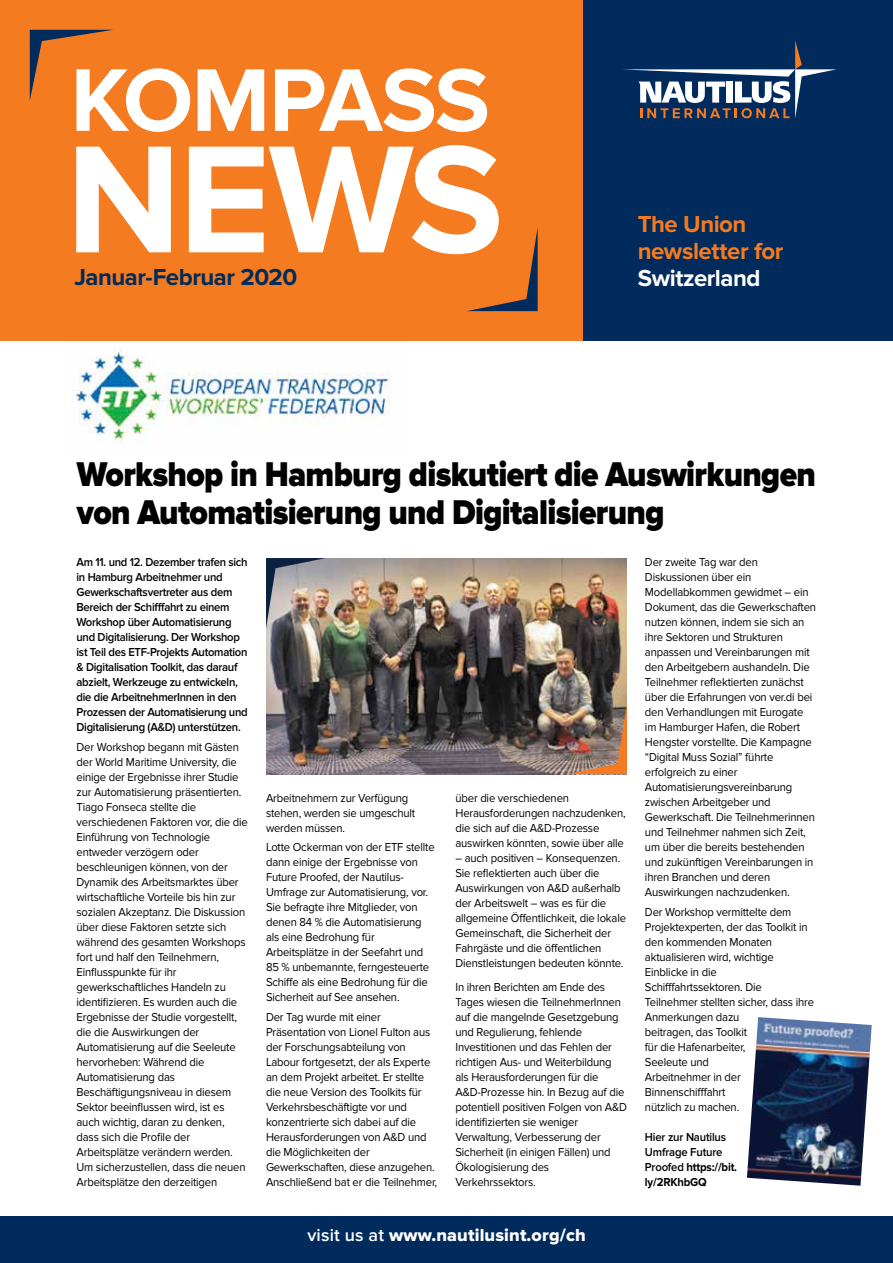
<style>
.page{position:relative;width:893px;height:1263px;background:#fff}
.page>*{position:absolute;margin:0;border:0;box-sizing:border-box;transform-origin:0 0}
.t1{font:700 158.4px "Proxima Nova";color:#fff}
.t2{font:700 92.1px "Proxima Nova";letter-spacing:-.02em;color:#fff}
.t3{font:900 35.7px/37.5px "Proxima Nova";letter-spacing:-.02em;color:#000;scale:.9 1}
.t4{font:700 24px/27px "Proxima Nova";letter-spacing:-.02em;color:#f47b20}
.t5{font:700 24px "Proxima Nova";letter-spacing:-.02em;color:#002b5c}
.t6{font:700 24px "Proxima Nova";letter-spacing:-.02em;color:#fff}
.t7{font:18px "Proxima Nova Extrabld";letter-spacing:.01em;color:#fff}
.t8{font:12px/15px "Proxima Nova";letter-spacing:-.015em;color:#000;scale:.94 1}
.t9{font:600 12px/15px "Proxima Nova";letter-spacing:-.025em;color:#000;scale:.94 1}
.s1{font-family:"Proxima Nova";font-weight:600}
.s2{font-weight:700}
</style>
<div class="page">
<img style="left:62px;top:340px;width:348px;height:102px">
<div style="left:583px;top:0;width:310px;height:340px;background:#002b5c"></div>
<div style="left:0;top:0;width:583px;height:340px;background:#f47b20"></div>
<div style="left:0;top:1216px;width:893px;height:47px;background:#002b5c"></div>
<svg style="left:623px;top:40px;width:213px;height:78px"></svg>
<svg style="left:30px;top:30px;width:82px;height:69px"></svg>
<svg style="left:467px;top:227px;width:71px;height:84px"></svg>
<img style="left:266px;top:558px;width:361px;height:216px">
<img style="left:567px;top:703px;width:60px;height:71px">
<img style="left:266px;top:558px;width:60px;height:71px">
<img style="left:747px;top:1017px;width:125px;height:169px">
<h2 class="t2" style="left:70px;top:47px;width:421px">KOMPASS</h2>
<h1 class="t1" style="left:66px;top:108px;width:439px">NEWS</h1>
<h3 class="t5" style="left:74px;top:263px;width:224px">Januar-Februar 2020</h3>
<h3 class="t4" style="left:638px;top:211px;width:147px">The Union newsletter for</h3>
<h3 class="t6" style="left:638px;top:264px;width:124px">Switzerland</h3>
<h3 class="t3" style="left:77px;top:456px;width:823px">Workshop in Hamburg diskutiert die Auswirkungen von Automatisierung und Digitalisierung</h3>
<p class="t9" style="left:77px;top:555px;width:184px">Am 11. und 12. Dezember trafen sich in Hamburg Arbeitnehmer und Gewerkschaftsvertreter aus dem Bereich der Schifffahrt zu einem Workshop über Automatisierung und Digitalisierung. Der Workshop ist Teil des ETF-Projekts Automation &amp; Digitalisation Toolkit, das darauf abzielt, Werkzeuge zu entwickeln, die die ArbeitnehmerInnen in den Prozessen der Automatisierung und Digitalisierung (A&amp;D) unterstützen.</p>
<p class="t8" style="left:77px;top:739px;width:184px">Der Workshop begann mit Gästen der World Maritime University, die einige der Ergebnisse ihrer Studie zur Automatisierung präsentierten.<br>Tiago Fonseca stellte die verschiedenen Faktoren vor, die die<br>Einführung von Technologie entweder verzögern oder beschleunigen können, von der<br>Dynamik des Arbeitsmarktes über wirtschaftliche Vorteile bis hin zur sozialen Akzeptanz. Die Diskussion über diese Faktoren setzte sich während des gesamten Workshops fort und half den Teilnehmern,<br>Einflusspunkte für ihr gewerkschaftliches Handeln zu identifizieren. Es wurden auch die<br>Ergebnisse der Studie vorgestellt, die die Auswirkungen der<br>Automatisierung auf die Seeleute hervorheben: Während die<br>Automatisierung das<br>Beschäftigungsniveau in diesem<br>Sektor beeinflussen wird, ist es auch wichtig, daran zu denken, dass sich die Profile der<br>Arbeitsplätze verändern werden.<br>Um sicherzustellen, dass die neuen<br>Arbeitsplätze den derzeitigen</p>
<p class="t8" style="left:266px;top:791px;width:160px">Arbeitnehmern zur Verfügung stehen, werden sie umgeschult werden müssen.</p>
<p class="t8" style="left:266px;top:840px;width:181px">Lotte Ockerman von der ETF stellte dann einige der Ergebnisse von<br>Future Proofed, der Nautilus-<br>Umfrage zur Automatisierung, vor.<br>Sie befragte ihre Mitglieder, von denen 84 % die Automatisierung als eine Bedrohung für<br>Arbeitsplätze in der Seefahrt und<br>85 % unbemannte, ferngesteuerte<br>Schiffe als eine Bedrohung für die<br>Sicherheit auf See ansehen.</p>
<p class="t8" style="left:266px;top:1009px;width:184px">Der Tag wurde mit einer<br>Präsentation von Lionel Fulton aus der Forschungsabteilung von<br>Labour fortgesetzt, der als Experte an dem Projekt arbeitet. Er stellte die neue Version des Toolkits für<br>Verkehrsbeschäftigte vor und konzentrierte sich dabei auf die<br>Herausforderungen von A&amp;D und die Möglichkeiten der<br>Gewerkschaften, diese anzugehen.<br>Anschließend bat er die Teilnehmer,</p>
<p class="t8" style="left:455px;top:791px;width:183px">über die verschiedenen<br>Herausforderungen nachzudenken, die sich auf die A&amp;D-Prozesse auswirken könnten, sowie über alle</p>
<p class="t8" style="left:455px;top:851px;width:183px">– auch positiven – Konsequenzen.<br>Sie reflektierten auch über die Auswirkungen von A&amp;D außerhalb der Arbeitswelt – was es für die allgemeine Öffentlichkeit, die lokale Gemeinschaft, die Sicherheit der Fahrgäste und die öffentlichen Dienstleistungen bedeuten könnte.</p>
<p class="t8" style="left:455px;top:979px;width:184px">In ihren Berichten am Ende des<br>Tages wiesen die TeilnehmerInnen auf die mangelnde Gesetzgebung und Regulierung, fehlende<br>Investitionen und das Fehlen der richtigen Aus- und Weiterbildung als Herausforderungen für die<br>A&amp;D-Prozesse hin. In Bezug auf die potentiell positiven Folgen von A&amp;D identifizierten sie weniger<br>Verwaltung, Verbesserung der<br>Sicherheit (in einigen Fällen) und<br>Ökologisierung des<br>Verkehrssektors.</p>
<h3 class="t7" style="left:307px;top:1224px;width:280px"><span class="s1">visit us at</span> www.nautilusint.org/ch</h3>
<p class="t8" style="left:645px;top:555px;width:184px">Der zweite Tag war den<br>Diskussionen über ein<br>Modellabkommen gewidmet – ein<br>Dokument, das die Gewerkschaften nutzen können, indem sie sich an ihre Sektoren und Strukturen anpassen und Vereinbarungen mit den Arbeitgebern aushandeln. Die<br>Teilnehmer reflektierten zunächst über die Erfahrungen von ver.di bei den Verhandlungen mit Eurogate im Hamburger Hafen, die Robert<br>Hengster vorstellte. Die Kampagne “Digital Muss Sozial” führte erfolgreich zu einer<br>Automatisierungsvereinbarung zwischen Arbeitgeber und<br>Gewerkschaft. Die Teilnehmerinnen und Teilnehmer nahmen sich Zeit, um über die bereits bestehenden und zukünftigen Vereinbarungen in ihren Branchen und deren<br>Auswirkungen nachzudenken.</p>
<p class="t8" style="left:645px;top:904px;width:181px">Der Workshop vermittelte dem<br>Projektexperten, der das Toolkit in den kommenden Monaten aktualisieren wird, wichtige<br>Einblicke in die<br>Schifffahrtssektoren. Die<br>Teilnehmer stellten sicher, dass ihre<br>Anmerkungen dazu<br>beitragen, das Toolkit<br>für die Hafenarbeiter,<br>Seeleute und<br>Arbeitnehmer in der<br>Binnenschifffahrt<br>nützlich zu machen.</p>
<p class="t9" style="left:645px;top:1129px;width:100px">Hier zur Nautilus<br>Umfrage Future<br>Proofed <span class="s2">https://bit. ly/2RKhbGQ</span></p>
</div>
